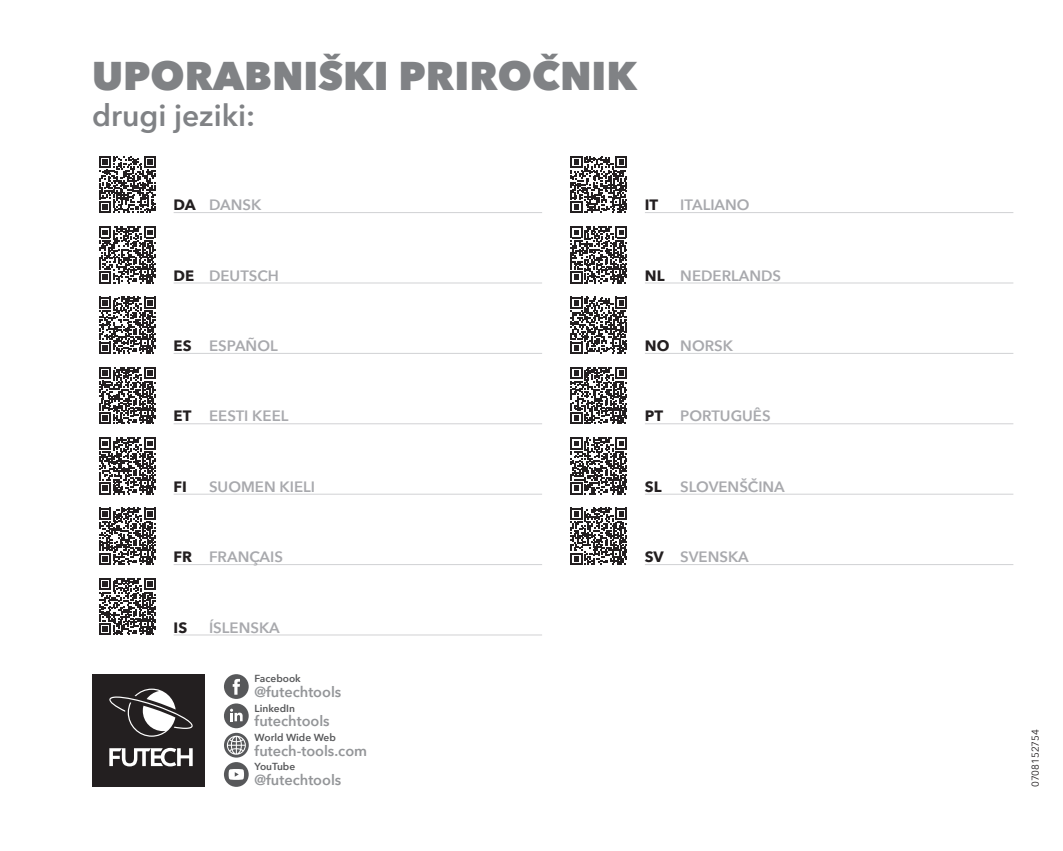
<style>
.page{position:relative;width:1063px;height:851px;background:#fff}
.page>*{position:absolute;margin:0;border:0;box-sizing:border-box;transform-origin:0 0}
.t1{font:800 40px "Avenir Next";color:#808285}
.t2{font:600 30px "Avenir Next";color:#808285}
.MORE_LANGUAGES{font:600 15px "Avenir Next";color:#a8a9ad}
.MORE_LANGUAGES-2{font:700 15px "Avenir Next";color:#231f20}
.t3{font:600 14.5px "Avenir Next";color:#939598}
.t4{font:600 10.25px "Avenir Next";color:#57585a}
.TEKST{font:10px "Avenir Next";color:#231f20}
.s1{font-weight:700;color:#231f20}
</style>
<div class="page">
<div style="left:224px;top:674px;width:25px;height:24px;background:#57585a;border-radius:50%"></div>
<svg style="left:233px;top:678px;width:7px;height:16px"></svg>
<div style="left:224px;top:703px;width:25px;height:25px;background:#57585a;border-radius:50%"></div>
<svg style="left:230px;top:708px;width:13px;height:13px"></svg>
<div style="left:224px;top:762px;width:25px;height:24px;background:#57585a;border-radius:50%"></div>
<svg style="left:229px;top:769px;width:15px;height:10px"></svg>
<svg style="left:224px;top:732px;width:25px;height:25px"></svg>
<svg style="left:227px;top:735px;width:19px;height:19px"></svg>
<div style="left:92px;top:673px;width:113px;height:113px;background:#231f20"></div>
<svg style="left:109px;top:747px;width:84px;height:19px"></svg>
<svg style="left:109px;top:688px;width:84px;height:48px"></svg>
<svg style="left:99px;top:156px;width:57px;height:57px"></svg>
<svg style="left:570px;top:156px;width:57px;height:57px"></svg>
<svg style="left:99px;top:226px;width:57px;height:57px"></svg>
<svg style="left:99px;top:296px;width:57px;height:58px"></svg>
<svg style="left:570px;top:226px;width:57px;height:57px"></svg>
<svg style="left:99px;top:367px;width:57px;height:57px"></svg>
<svg style="left:570px;top:296px;width:57px;height:58px"></svg>
<svg style="left:99px;top:437px;width:57px;height:57px"></svg>
<svg style="left:570px;top:367px;width:57px;height:57px"></svg>
<svg style="left:99px;top:507px;width:57px;height:57px"></svg>
<svg style="left:570px;top:437px;width:57px;height:57px"></svg>
<svg style="left:99px;top:578px;width:57px;height:57px"></svg>
<svg style="left:570px;top:507px;width:57px;height:57px"></svg>
<hr style="left:174px;top:212px;width:368px;height:1px;background:#d1d2d4">
<hr style="left:174px;top:282px;width:368px;height:1px;background:#d1d2d4">
<hr style="left:174px;top:353px;width:368px;height:1px;background:#d1d2d4">
<hr style="left:174px;top:423px;width:368px;height:1px;background:#d1d2d4">
<hr style="left:174px;top:493px;width:368px;height:1px;background:#d1d2d4">
<hr style="left:174px;top:564px;width:368px;height:1px;background:#d1d2d4">
<hr style="left:174px;top:634px;width:368px;height:1px;background:#d1d2d4">
<hr style="left:645px;top:212px;width:368px;height:1px;background:#d1d2d4">
<hr style="left:645px;top:282px;width:368px;height:1px;background:#d1d2d4">
<hr style="left:645px;top:353px;width:368px;height:1px;background:#d1d2d4">
<hr style="left:645px;top:423px;width:368px;height:1px;background:#d1d2d4">
<hr style="left:645px;top:493px;width:368px;height:1px;background:#d1d2d4">
<hr style="left:645px;top:564px;width:368px;height:1px;background:#d1d2d4">
<p class="t1" style="left:92px;top:51px;width:546px">UPORABNIŠKI PRIROČNIK</p>
<p class="t2" style="left:92px;top:89px;width:164px">drugi jeziki:</p>
<p class="MORE_LANGUAGES" style="left:174px;top:192px;width:89px"><span class="s1">DA</span> DANSK</p>
<p class="MORE_LANGUAGES-2" style="left:645px;top:192px;width:15px">IT</p>
<p class="MORE_LANGUAGES" style="left:680px;top:192px;width:71px">ITALIANO</p>
<p class="MORE_LANGUAGES" style="left:174px;top:262px;width:107px"><span class="s1">DE</span> DEUTSCH</p>
<p class="MORE_LANGUAGES" style="left:645px;top:262px;width:138px"><span class="s1">NL</span> NEDERLANDS</p>
<p class="MORE_LANGUAGES" style="left:174px;top:333px;width:106px"><span class="s1">ES</span> ESPAÑOL</p>
<p class="MORE_LANGUAGES" style="left:645px;top:333px;width:90px"><span class="s1">NO</span> NORSK</p>
<p class="MORE_LANGUAGES" style="left:174px;top:403px;width:116px"><span class="s1">ET</span> EESTI KEEL</p>
<p class="MORE_LANGUAGES" style="left:645px;top:403px;width:127px"><span class="s1">PT</span> PORTUGUÊS</p>
<p class="MORE_LANGUAGES-2" style="left:174px;top:473px;width:15px">FI</p>
<p class="MORE_LANGUAGES" style="left:209px;top:473px;width:108px">SUOMEN KIELI</p>
<p class="MORE_LANGUAGES" style="left:174px;top:544px;width:111px"><span class="s1">FR</span> FRANÇAIS</p>
<p class="MORE_LANGUAGES-2" style="left:174px;top:614px;width:15px">IS</p>
<p class="MORE_LANGUAGES" style="left:209px;top:614px;width:72px">ÍSLENSKA</p>
<p class="t4" style="left:255px;top:670px;width:48px">Facebook</p>
<p class="t3" style="left:255px;top:679px;width:88px">@futechtools</p>
<p class="t4" style="left:255px;top:699px;width:42px">LinkedIn</p>
<p class="t3" style="left:255px;top:708px;width:77px">futechtools</p>
<p class="MORE_LANGUAGES" style="left:645px;top:473px;width:142px"><span class="s1">SL</span> SLOVENŠČINA</p>
<p class="MORE_LANGUAGES" style="left:645px;top:544px;width:105px"><span class="s1">SV</span> SVENSKA</p>
<p class="t4" style="left:255px;top:728px;width:83px">World Wide Web</p>
<p class="TEKST" style="left:1027px;top:787px;width:59px;rotate:-90deg">0708152754</p>
<p class="t3" style="left:255px;top:738px;width:114px">futech-tools.com</p>
<p class="t4" style="left:255px;top:757px;width:42px">YouTube</p>
<p class="t3" style="left:255px;top:767px;width:88px">@futechtools</p>
</div>
